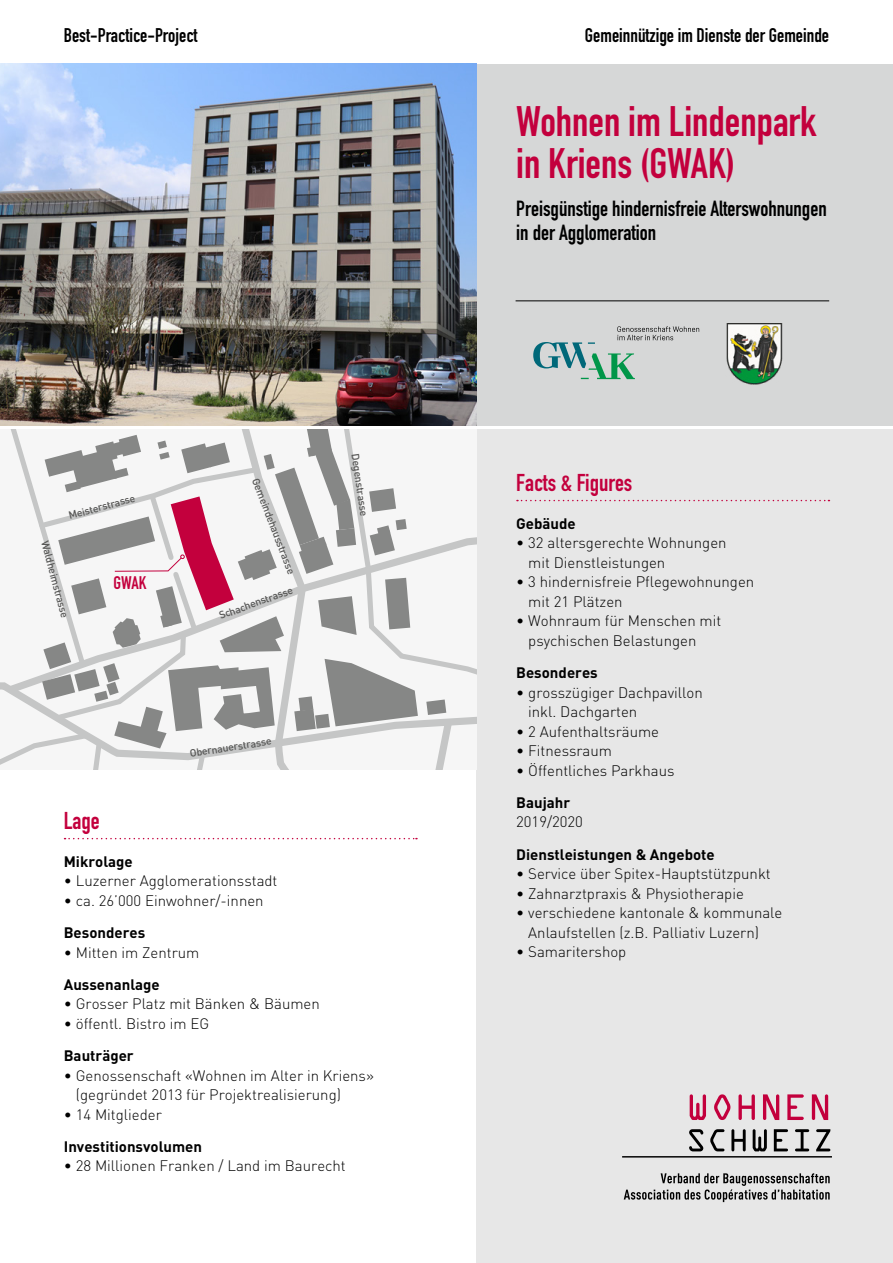
<style>
.page{position:relative;width:893px;height:1263px;background:#fff}
.page>*{position:absolute;margin:0;border:0;box-sizing:border-box;transform-origin:0 0}
.t1{font:700 42px/42px "DIN Condensed";color:#c3003d}
.t2{font:700 24px "DIN Condensed";color:#c3003d}
.t3{font:700 21.6px/24px "DIN Condensed";color:#000}
.t4{font:700 19.5px "DIN Condensed";color:#000}
.t5{font:700 18px "DIN Condensed";color:#c3003d}
.t6{font:300 15px/19.5px "DIN";color:#000}
.t7{font:700 15px "DIN";color:#000}
.t8{font:500 10.5px "DIN";color:#565655}
</style>
<div class="page">
<div style="left:475px;top:64px;width:418px;height:361px;background:#d6d7d7"></div>
<img style="left:0;top:64px;width:476px;height:361px">
<div style="left:476px;top:429px;width:417px;height:834px;background:#e3e3e3"></div>
<svg style="left:690px;top:1094px;width:16px;height:26px"></svg>
<svg style="left:714px;top:1094px;width:16px;height:26px"></svg>
<svg style="left:738px;top:1094px;width:17px;height:26px"></svg>
<svg style="left:763px;top:1094px;width:16px;height:26px"></svg>
<svg style="left:787px;top:1094px;width:17px;height:26px"></svg>
<svg style="left:812px;top:1094px;width:16px;height:26px"></svg>
<svg style="left:689px;top:1129px;width:14px;height:22px"></svg>
<svg style="left:710px;top:1129px;width:14px;height:22px"></svg>
<svg style="left:731px;top:1129px;width:15px;height:22px"></svg>
<svg style="left:753px;top:1129px;width:14px;height:22px"></svg>
<svg style="left:774px;top:1129px;width:14px;height:22px"></svg>
<svg style="left:795px;top:1129px;width:14px;height:22px"></svg>
<svg style="left:816px;top:1129px;width:14px;height:22px"></svg>
<hr style="left:622px;top:1156px;width:210px;height:1px;background:#000">
<svg style="left:624px;top:1173px;width:206px;height:29px"></svg>
<svg style="left:517px;top:500px;width:312px;height:1px"></svg>
<svg style="left:65px;top:838px;width:352px;height:1px"></svg>
<svg style="left:0;top:429px;width:476px;height:341px"></svg>
<svg style="left:533px;top:326px;width:166px;height:53px"></svg>
<img style="left:726px;top:323px;width:56px;height:61px">
<hr style="left:516px;top:300px;width:313px;height:1px;background:#000">
<h3 class="t4" style="left:64px;top:22px;width:135px">Best-Practice-Project</h3>
<h3 class="t4" style="left:585px;top:22px;width:246px">Gemeinnützige im Dienste der Gemeinde</h3>
<p class="t8" style="left:67px;top:509px;width:70px;rotate:-15deg">Meisterstrasse</p>
<p class="t8" style="left:51px;top:539px;width:81px;rotate:75deg">Waldheimstrasse</p>
<p class="t5" style="left:114px;top:570px;width:34px">GWAK</p>
<p class="t8" style="left:262px;top:476px;width:103px;rotate:69deg">Gemeindehausstrasse</p>
<p class="t8" style="left:217px;top:609px;width:79px;rotate:-20deg">Schachenstrasse</p>
<p class="t8" style="left:189px;top:747px;width:84px;rotate:-9deg">Obernauerstrasse</p>
<p class="t8" style="left:362px;top:453px;width:64px;rotate:81deg">Degenstrasse</p>
<h2 class="t2" style="left:64px;top:805px;width:37px">Lage</h2>
<p class="t7" style="left:64px;top:852px;width:71px">Mikrolage</p>
<p class="t6" style="left:64px;top:871px;width:215px">• Luzerner Agglomerationsstadt</p>
<p class="t6" style="left:64px;top:890px;width:201px">• ca. 26’000 Einwohner/-innen</p>
<p class="t7" style="left:64px;top:923px;width:83px">Besonderes</p>
<p class="t6" style="left:64px;top:942px;width:137px">• Mitten im Zentrum</p>
<p class="t7" style="left:64px;top:975px;width:98px">Aussenanlage</p>
<p class="t6" style="left:64px;top:994px;width:258px">• Grosser Platz mit Bänken &amp; Bäumen</p>
<p class="t6" style="left:64px;top:1013px;width:147px">• öffentl. Bistro im EG</p>
<p class="t7" style="left:64px;top:1046px;width:71px">Bauträger</p>
<p class="t6" style="left:76px;top:1065px;width:300px;text-indent:-12px">• Genossenschaft «Wohnen im Alter in Kriens» (gegründet 2013 für Projektrealisierung)</p>
<p class="t6" style="left:64px;top:1104px;width:100px">• 14 Mitglieder</p>
<p class="t7" style="left:64px;top:1137px;width:140px">Investitionsvolumen</p>
<p class="t6" style="left:64px;top:1156px;width:284px">• 28 Millionen Franken / Land im Baurecht</p>
<h1 class="t1" style="left:516px;top:100px;width:302px">Wohnen im Lindenpark in Kriens (GWAK)</h1>
<h3 class="t3" style="left:516px;top:196px;width:312px">Preisgünstige hindernisfreie Alterswohnungen in der Agglomeration</h3>
<h2 class="t2" style="left:516px;top:467px;width:118px">Facts &amp; Figures</h2>
<p class="t7" style="left:516px;top:514px;width:61px">Gebäude</p>
<p class="t6" style="left:528px;top:533px;width:200px;text-indent:-12px">• 32 altersgerechte Wohnungen mit Dienstleistungen</p>
<p class="t6" style="left:528px;top:572px;width:227px;text-indent:-12px">• 3 hindernisfreie Pflegewohnungen mit 21 Plätzen</p>
<p class="t6" style="left:528px;top:611px;width:195px;text-indent:-12px">• Wohnraum für Menschen mit psychischen Belastungen</p>
<p class="t7" style="left:516px;top:663px;width:83px">Besonderes</p>
<p class="t6" style="left:528px;top:682px;width:176px;text-indent:-12px">• grosszügiger Dachpavillon inkl. Dachgarten</p>
<p class="t6" style="left:516px;top:721px;width:144px">• 2 Aufenthaltsräume</p>
<p class="t6" style="left:516px;top:741px;width:97px">• Fitnessraum</p>
<p class="t6" style="left:516px;top:760px;width:160px">• Öffentliches Parkhaus</p>
<p class="t7" style="left:516px;top:793px;width:55px">Baujahr</p>
<p class="t6" style="left:516px;top:812px;width:68px">2019/2020</p>
<p class="t7" style="left:516px;top:844px;width:200px">Dienstleistungen &amp; Angebote</p>
<p class="t6" style="left:516px;top:864px;width:256px">• Service über Spitex-Hauptstützpunkt</p>
<p class="t6" style="left:516px;top:883px;width:229px">• Zahnarztpraxis &amp; Physiotherapie</p>
<p class="t6" style="left:528px;top:903px;width:256px;text-indent:-12px">• verschiedene kantonale &amp; kommunale<br>Anlaufstellen (z.B. Palliativ Luzern)</p>
<p class="t6" style="left:516px;top:942px;width:112px">• Samaritershop</p>
</div>
